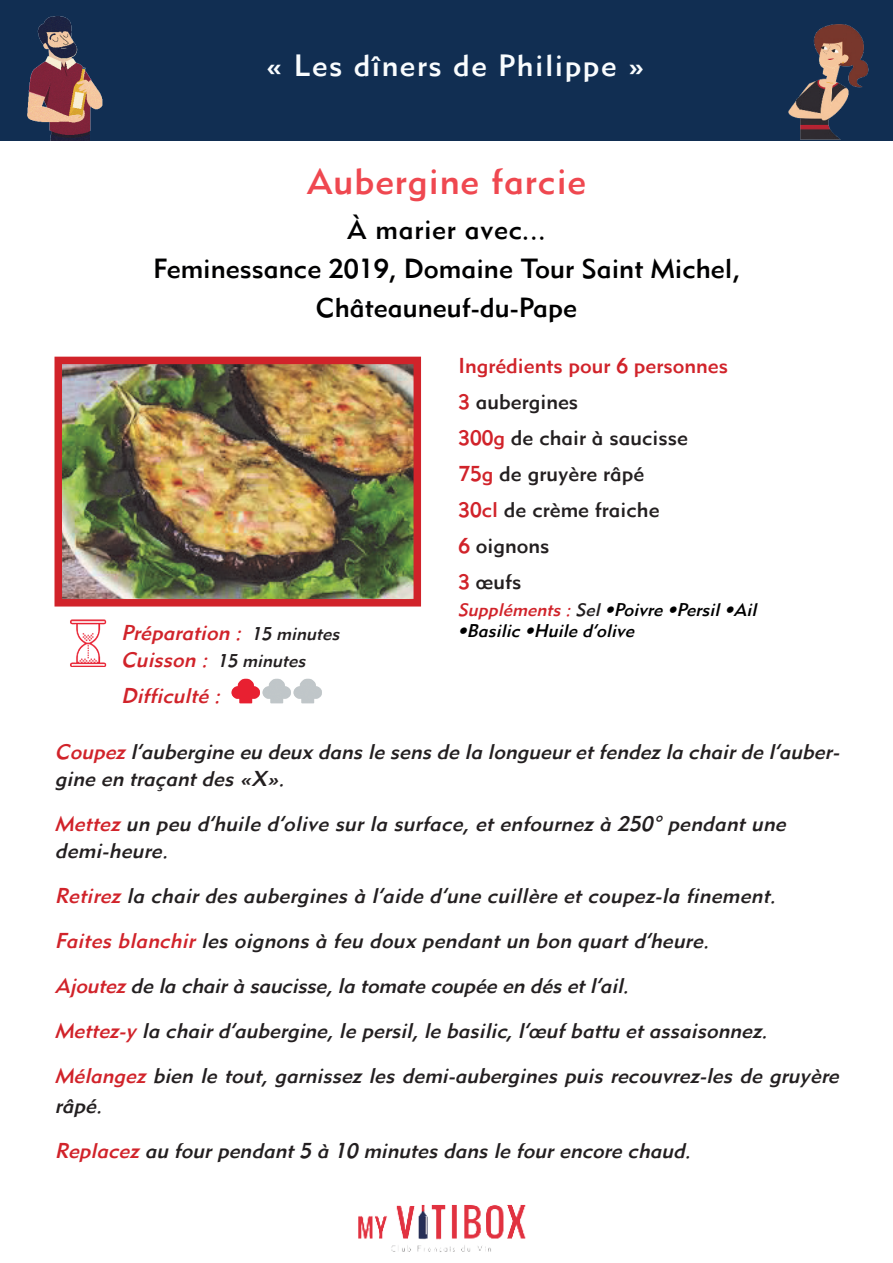
<style>
.page{position:relative;width:893px;height:1263px;background:#fff}
.page>*{position:absolute;margin:0;border:0;box-sizing:border-box;transform-origin:0 0}
.t1{font:36px "Metro Medium LT Two";letter-spacing:.025em;color:#ef4850}
.t2{font:30px "Metro Medium LT Two";letter-spacing:.05em;color:#f9fcfe}
.t3{font:27px/39px "Metro Medium LT Two";color:#000001;text-align:center}
.t4{font:italic 21px/45px "Metro Medium LT Two";color:#231f20}
.t5{font:21px/36px "Metro Medium LT Two";color:#231f20}
.t6{font:italic 21px "Metro Medium LT Two";color:#d1232a}
.t7{font:italic 18px "Metro Medium LT Two";color:#000}
.t8{font:italic 18px "Metro Medium LT Two";color:#231f20}
.s1{color:#d1232a}
.s2{font-size:18px;color:#231f20}
.s3{font-size:21px;color:#d1232a}
.s4{color:#231f20}
</style>
<div class="page">
<div style="left:0;top:0;width:893px;height:140px;background:#112e52"></div>
<img style="left:27px;top:16px;width:76px;height:124px">
<img style="left:64px;top:366px;width:348px;height:231px">
<div style="left:55px;top:357px;width:366px;height:249px;border:8px solid #d1232a"></div>
<img style="left:788px;top:24px;width:81px;height:116px">
<img style="left:231px;top:678px;width:91px;height:26px">
<img style="left:70px;top:619px;width:37px;height:48px">
<img style="left:358px;top:1205px;width:168px;height:47px">
<h2 class="t2" style="left:266px;top:47px;width:380px">« Les dîners de Philippe »</h2>
<h1 class="t1" style="left:307px;top:159px;width:281px">Aubergine farcie</h1>
<p class="t3" style="left:153px;top:210px;width:588px">À marier avec...<br>Feminessance 2019, Domaine Tour Saint Michel,<br>Châteauneuf-du-Pape</p>
<p class="t5" style="left:458px;top:347px;width:271px"><span class="s1">Ingrédients pour 6 personnes<br>3</span> aubergines<br><span class="s1">300g</span> de chair à saucisse<br><span class="s1">75g</span> de gruyère râpé<br><span class="s1">30cl</span> de crème fraiche<br><span class="s1">6</span> oignons<br><span class="s1">3</span> œufs</p>
<p class="t6" style="left:121px;top:620px;width:224px">Préparation : <span class="s2">15 minutes</span></p>
<p class="t8" style="left:121px;top:649px;width:190px"><span class="s3">Cuisson :</span> 15 minutes</p>
<p class="t6" style="left:121px;top:683px;width:106px">Difficulté :</p>
<p class="t4" style="left:55px;top:737px;width:791px;line-height:27px"><span class="s1">Coupez</span>l’aubergine eu deux dansle sensde la longueuretfendezla chairde l’auber&shy;gine en traçantdes«X».</p>
<p class="t4" style="left:55px;top:809px;width:738px;line-height:27px"><span class="s1">Mettez</span>un peu d’huile d’olive surla surface,etenfournezà 250°pendantune demi-heure.</p>
<p class="t4" style="left:55px;top:872px;width:791px"><span class="s1">Retirez</span>la chairdesauberginesà l’aide d’une cuillère etcoupez-la finement.<br><span class="s1">Faitesblanchir</span>lesoignonsà feu doux pendantun bon quartd’heure.<br><span class="s1">Ajoutez</span>de la chairà saucisse,la tomate coupée en désetl’ail.<br><span class="s1">Mettez-y</span> la chaird’aubergine,le persil,le basilic,l’œufbattu etassaisonnez.<br><span class="s1">Mélangez</span> bien le tout, garnissez les demi-aubergines puis recouvrez-les de gruyère</p>
<p class="t4" style="left:55px;top:1083px;width:643px">râpé.<br><span class="s1">Replacez</span>au fourpendant5 à 10 minutesdansle fourencore chaud.</p>
<p class="t7" style="left:458px;top:599px;width:305px"><span class="s1">Suppléments:</span><span class="s4">Sel</span>•Poivre •Persil•Ail</p>
<p class="t7" style="left:458px;top:620px;width:183px">•Basilic •Huile d’olive</p>
</div>
